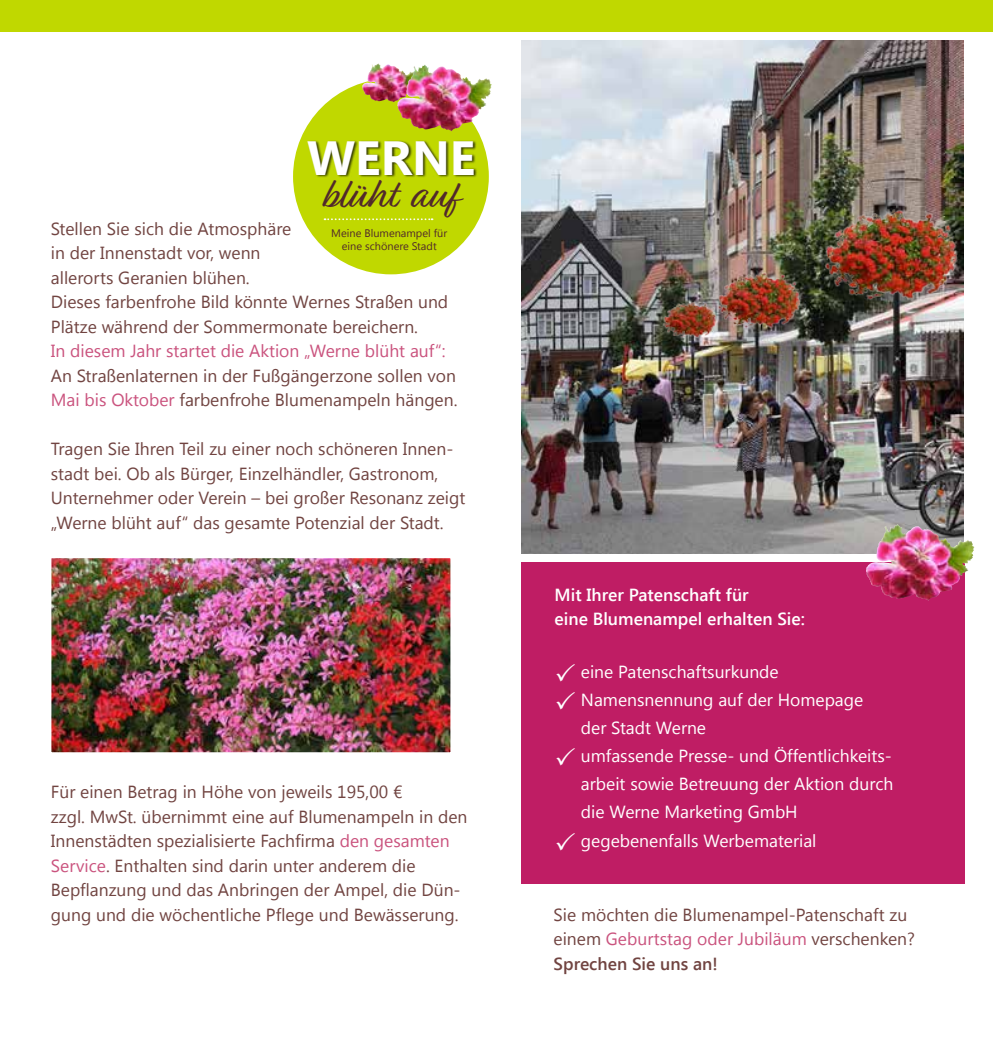
<style>
.page{position:relative;width:993px;height:1052px;background:#fff}
.page>*{position:absolute;margin:0;border:0;box-sizing:border-box;transform-origin:0 0}
.t1{font:700 47.95px "Segoe UI";color:#fff}
.t2{font:43.75px "Relation Two";color:#51292b}
.t3{font:17.5px/24.5px "Segoe UI";color:#714441}
.t4{font:17.5px/28.2px "Segoe UI";color:#fff}
.t5{font:600 17.5px/24.5px "Segoe UI";color:#fff}
.t6{font:17.5px "Segoe UI";color:#ca537e}
.t7{font:11.03px/13.1px "Segoe UI";color:#51292b;text-align:center}
.s1{color:#ca537e}
.s2{font-weight:600}
</style>
<div class="page">
<div style="left:521px;top:553px;width:443px;height:331px;background:#bf1d64"></div>
<div style="left:0;top:0;width:992px;height:31px;background:#c0d800"></div>
<img style="left:52px;top:559px;width:397px;height:192px">
<div style="left:48px;top:555px;width:405px;height:200px;border:3px solid #fff"></div>
<img style="left:521px;top:41px;width:442px;height:513px">
<svg style="left:521px;top:554px;width:453px;height:8px;fill:#fff"></svg>
<img style="left:809px;top:198px;width:155px;height:109px">
<img style="left:708px;top:265px;width:101px;height:68px">
<img style="left:657px;top:297px;width:65px;height:44px">
<div style="left:293px;top:79px;width:195px;height:195px;background:#c0d800;border-radius:50%"></div>
<div style="left:307px;top:141px;width:170px;height:37px;background:#000;opacity:.75"></div>
<svg style="left:324px;top:218px;width:108px;height:2px"></svg>
<img style="left:362px;top:64px;width:15px;height:35px">
<img style="left:397px;top:65px;width:27px;height:61px">
<img style="left:865px;top:525px;width:31px;height:69px">
<h1 class="t1" style="left:307px;top:123px;width:170px">WERNE</h1>
<h2 class="t2" style="left:320px;top:165px;width:139px">blüht auf</h2>
<p class="t3" style="left:51px;top:215px;width:399px">Stellen Sie sich die Atmosphäre<br>in der Innenstadt vor, wenn<br>allerorts Geranien blühen.<br>Dieses farbenfrohe Bild könnte Wernes Straßen und Plätze während der Sommermonate bereichern.</p>
<p class="t6" style="left:51px;top:339px;width:396px">In diesem Jahr startet die Aktion „Werne blüht auf“:</p>
<p class="t3" style="left:51px;top:362px;width:408px">An Straßenlaternen in der Fußgängerzone sollen von<br><span class="s1">Mai bis Oktober</span> farbenfrohe Blumenampeln hängen.</p>
<p class="t3" style="left:51px;top:436px;width:416px">Tragen Sie Ihren Teil zu einer noch schöneren Innen&shy;stadt bei. Ob als Bürger, Einzelhändler, Gastronom, Unternehmer oder Verein – bei großer Resonanz zeigt „Werne blüht auf“ das gesamte Potenzial der Stadt.</p>
<p class="t7" style="left:331px;top:226px;width:117px">Meine Blumenampel für eine schönere Stadt</p>
<p class="t3" style="left:51px;top:779px;width:418px">Für einen Betrag in Höhe von jeweils 195,00 €<br>zzgl. MwSt. übernimmt eine auf Blumenampeln in den Innenstädten spezialisierte Fachfirma <span class="s1">den gesamten Service</span>. Enthalten sind darin unter anderem die Bepflanzung und das Anbringen der Ampel, die Dün&shy;gung und die wöchentliche Pflege und Bewässerung.</p>
<p class="t5" style="left:554px;top:581px;width:252px">Mit Ihrer Patenschaft für<br>eine Blumenampel erhalten Sie:</p>
<p class="t4" style="left:580px;top:657px;width:314px">eine Patenschaftsurkunde<br>Namensnennung auf der Homepage<br>der Stadt Werne<br>umfassende Presse- und Öffentlichkeits&shy;arbeit sowie Betreuung der Aktion durch die Werne Marketing GmbH gegebenenfalls Werbematerial</p>
<p class="t3" style="left:553px;top:901px;width:363px">Sie möchten die Blumenampel-Patenschaft zu einem <span class="s1">Geburtstag oder Jubiläum</span> verschenken?<br><span class="s2">Sprechen Sie uns an!</span></p>
</div>
